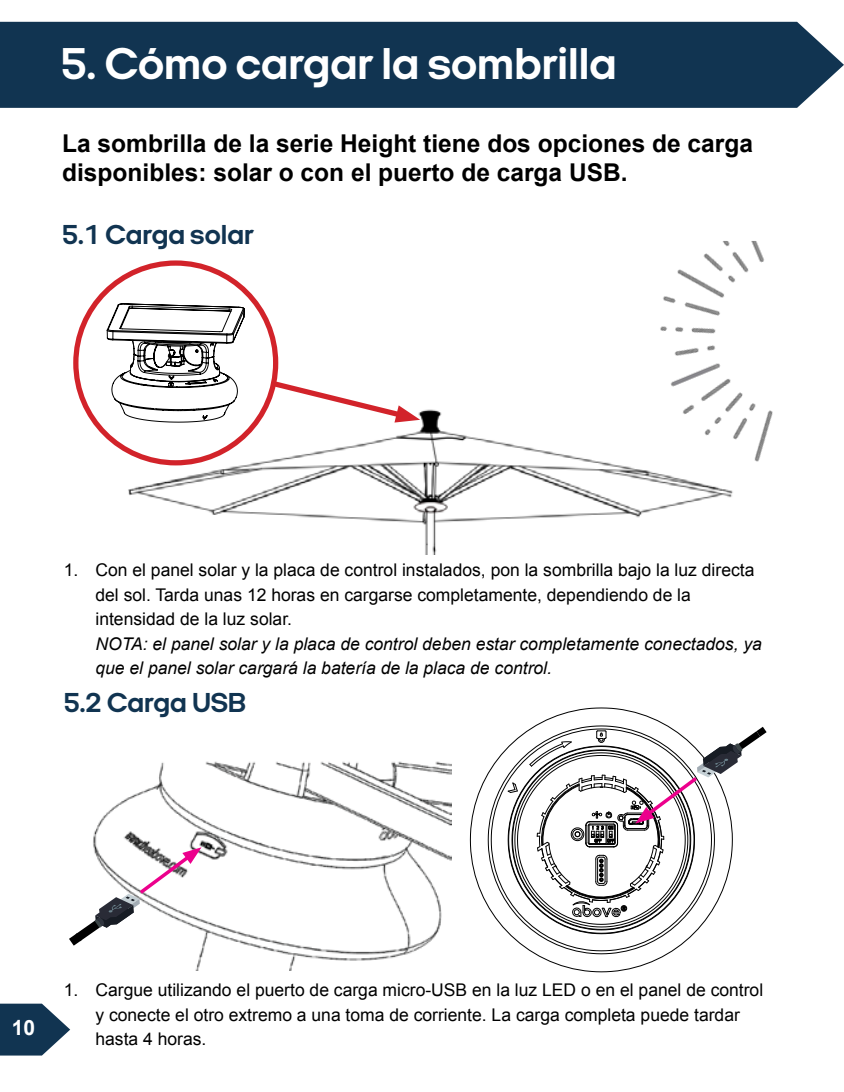
<style>
.page{position:relative;width:844px;height:1092px;background:#fff}
.page>*{position:absolute;margin:0;border:0;box-sizing:border-box;transform-origin:0 0}
.t1{font:700 45.5px "Italian Plate No 2 Expanded";color:#fff}
.t2{font:700 28px "Italian Plate No 2 Expanded";color:#113451}
.t3{font:700 24.5px/29.4px "Arial";color:#000}
.t4{font:700 21px "Arial";color:#fff}
.t5{font:17.5px/24.5px "Arial";color:#000}
.t6{font:italic 17.5px/24.5px "Arial";color:#000}
</style>
<div class="page">
<svg style="left:0;top:1003px;width:70px;height:52px"></svg>
<div style="left:0;top:22px;width:843px;height:86px;background:#113451"></div>
<svg style="left:469px;top:707px;width:199px;height:265px"></svg>
<svg style="left:487px;top:725px;width:186px;height:229px"></svg>
<svg style="left:490px;top:728px;width:204px;height:223px"></svg>
<img style="left:93px;top:761px;width:358px;height:208px">
<img style="left:122px;top:369px;width:480px;height:185px">
<img style="left:602px;top:262px;width:159px;height:255px">
<img style="left:760px;top:250px;width:13px;height:203px">
<img style="left:703px;top:241px;width:57px;height:21px">
<svg style="left:69px;top:847px;width:132px;height:101px"></svg>
<svg style="left:507px;top:726px;width:259px;height:208px"></svg>
<div style="left:73px;top:260px;width:205px;height:205px;border:5px solid #d2232a;border-radius:50%"></div>
<svg style="left:265px;top:377px;width:155px;height:45px"></svg>
<svg style="left:106px;top:303px;width:139px;height:120px"></svg>
<h1 class="t1" style="left:61px;top:39px;width:557px">5. Cómo cargar la sombrilla</h1>
<h3 class="t3" style="left:62px;top:129px;width:692px">La sombrilla de la serie Height tiene dos opciones de carga disponibles: solar o con el puerto de carga USB.</h3>
<h2 class="t2" style="left:62px;top:219px;width:193px">5.1 Carga solar</h2>
<p class="t5" style="left:95px;top:558px;width:660px;text-indent:-31px">1. Con el panel solar y la placa de control instalados, pon la sombrilla bajo la luz directa del sol. Tarda unas 12 horas en cargarse completamente, dependiendo de la intensidad de la luz solar.</p>
<p class="t6" style="left:95px;top:631px;width:667px">NOTA: el panel solar y la placa de control deben estar completamente conectados, ya que el panel solar cargará la batería de la placa de control.</p>
<h2 class="t2" style="left:64px;top:687px;width:183px">5.2 Carga USB</h2>
<p class="t4" style="left:12px;top:1013px;width:25px">10</p>
<p class="t5" style="left:95px;top:977px;width:669px;text-indent:-32px">1. Cargue utilizando el puerto de carga micro-USB en la luz LED o en el panel de control y conecte el otro extremo a una toma de corriente. La carga completa puede tardar hasta 4 horas.</p>
</div>
